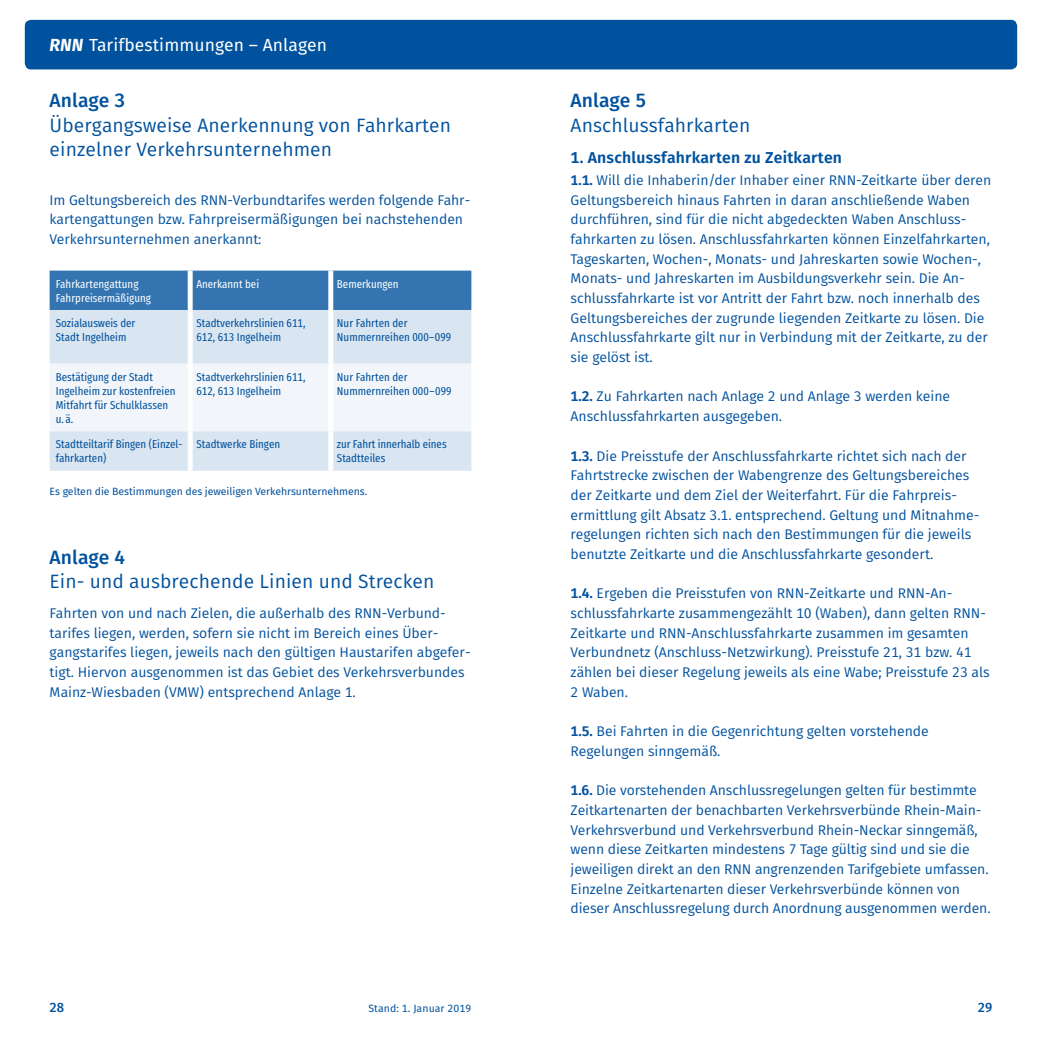
<style>
.page{position:relative;width:1042px;height:1042px;background:#fff}
.page>*{position:absolute;margin:0;border:0;box-sizing:border-box;transform-origin:0 0}
.t1{font:19.25px/24.5px "Fira Sans";letter-spacing:.005em;color:#00519e}
.t2{font:500 19.25px "Fira Sans";letter-spacing:.005em;color:#00519e}
.t3{font:17.5px "Fira Sans";letter-spacing:.005em;color:#fff}
.t4{font:600 15.75px "Fira Sans";letter-spacing:.015em;color:#00519e}
.t5{font:14px/19.6px "Fira Sans";color:#00519e}
.t6{font:500 13.12px "Fira Sans";color:#00519e}
.t7{font:11.38px/14px "Fira Sans Condensed";color:#00519e}
.t8{font:11.38px/14px "Fira Sans Condensed";color:#fff}
.t9{font:10.5px "Fira Sans";letter-spacing:-.005em;color:#00519e}
.s1{font-weight:700;font-style:italic}
.s2{font-weight:600}
</style>
<div class="page">
<div style="left:50px;top:271px;width:421px;height:39px;background:#3374b1"></div>
<div style="left:50px;top:310px;width:421px;height:161px;background:#d9e5f0"></div>
<div style="left:50px;top:364px;width:421px;height:67px;background:#f2f6fa"></div>
<div style="left:188px;top:310px;width:5px;height:54px;background:#fff"></div>
<div style="left:328px;top:310px;width:5px;height:54px;background:#fff"></div>
<div style="left:188px;top:364px;width:5px;height:67px;background:#fff"></div>
<div style="left:328px;top:364px;width:5px;height:67px;background:#fff"></div>
<div style="left:188px;top:431px;width:5px;height:40px;background:#fff"></div>
<div style="left:328px;top:431px;width:5px;height:40px;background:#fff"></div>
<div style="left:188px;top:271px;width:5px;height:39px;background:#fff"></div>
<div style="left:328px;top:271px;width:5px;height:39px;background:#fff"></div>
<div style="left:25px;top:20px;width:992px;height:49px;background:#00519e;border-radius:6px"></div>
<p class="t3" style="left:50px;top:31px;width:279px"><span class="s1">RNN</span> Tarifbestimmungen – Anlagen</p>
<h1 class="t2" style="left:50px;top:85px;width:77px">Anlage 3</h1>
<h1 class="t1" style="left:50px;top:112px;width:403px">Übergangsweise Anerkennung von Fahrkarten einzelner Verkehrsunternehmen</h1>
<p class="t5" style="left:50px;top:189px;width:420px">Im Geltungsbereich des RNN-Verbundtarifes werden folgende Fahr&shy;kartengattungen bzw. Fahrpreisermäßigungen bei nachstehenden<br>Verkehrsunternehmen anerkannt:</p>
<p class="t8" style="left:56px;top:276px;width:97px">Fahrkartengattung<br>Fahrpreisermäßigung</p>
<p class="t8" style="left:196px;top:276px;width:64px">Anerkannt bei</p>
<p class="t8" style="left:337px;top:276px;width:63px">Bemerkungen</p>
<p class="t7" style="left:56px;top:315px;width:81px">Sozialausweis der<br>Stadt Ingelheim</p>
<p class="t7" style="left:196px;top:315px;width:111px">Stadtverkehrslinien 611,<br>612, 613 Ingelheim</p>
<p class="t7" style="left:337px;top:315px;width:116px">Nur Fahrten der<br>Nummernreihen 000–099</p>
<p class="t7" style="left:56px;top:369px;width:121px">Bestätigung der Stadt<br>Ingelheim zur kostenfreien<br>Mitfahrt für Schulklassen u. ä.</p>
<p class="t7" style="left:196px;top:369px;width:111px">Stadtverkehrslinien 611,<br>612, 613 Ingelheim</p>
<p class="t7" style="left:337px;top:369px;width:116px">Nur Fahrten der<br>Nummernreihen 000–099</p>
<p class="t7" style="left:56px;top:436px;width:128px">Stadtteiltarif Bingen (Einzel&shy;fahrkarten)</p>
<p class="t7" style="left:196px;top:436px;width:85px">Stadtwerke Bingen</p>
<p class="t7" style="left:337px;top:436px;width:111px">zur Fahrt innerhalb eines<br>Stadtteiles</p>
<p class="t9" style="left:50px;top:484px;width:319px">Es gelten die Bestimmungen des jeweiligen Verkehrsunternehmens.</p>
<h1 class="t2" style="left:50px;top:541px;width:77px">Anlage 4</h1>
<h1 class="t1" style="left:50px;top:569px;width:386px">Ein- und ausbrechende Linien und Strecken</h1>
<p class="t5" style="left:50px;top:603px;width:422px">Fahrten von und nach Zielen, die außerhalb des RNN-Verbund&shy;tarifes liegen, werden, sofern sie nicht im Bereich eines Über&shy;gangstarifes liegen, jeweils nach den gültigen Haustarifen abgefer&shy;tigt. Hiervon ausgenommen ist das Gebiet des Verkehrsverbundes Mainz-Wiesbaden (VMW) entsprechend Anlage 1.</p>
<h1 class="t2" style="left:570px;top:85px;width:77px">Anlage 5</h1>
<h1 class="t1" style="left:570px;top:112px;width:181px">Anschlussfahrkarten</h1>
<p class="t4" style="left:570px;top:145px;width:273px">1. Anschlussfahrkarten zu Zeitkarten</p>
<p class="t5" style="left:570px;top:170px;width:422px"><span class="s2">1.1.</span> Will die Inhaberin/der Inhaber einer RNN-Zeitkarte über deren Geltungsbereich hinaus Fahrten in daran anschließende Waben durchführen, sind für die nicht abgedeckten Waben Anschluss&shy;fahrkarten zu lösen. Anschlussfahrkarten können Einzelfahrkarten, Tageskarten, Wochen-, Monats- und Jahreskarten sowie Wochen-, Monats- und Jahreskarten im Ausbildungsverkehr sein. Die An&shy;schlussfahrkarte ist vor Antritt der Fahrt bzw. noch innerhalb des Geltungsbereiches der zugrunde liegenden Zeitkarte zu lösen. Die Anschlussfahrkarte gilt nur in Verbindung mit der Zeitkarte, zu der sie gelöst ist.</p>
<p class="t5" style="left:570px;top:386px;width:381px"><span class="s2">1.2.</span> Zu Fahrkarten nach Anlage 2 und Anlage 3 werden keine<br>Anschlussfahrkarten ausgegeben.</p>
<p class="t5" style="left:570px;top:445px;width:408px"><span class="s2">1.3.</span> Die Preisstufe der Anschlussfahrkarte richtet sich nach der Fahrtstrecke zwischen der Wabengrenze des Geltungsbereiches der Zeitkarte und dem Ziel der Weiterfahrt. Für die Fahrpreis&shy;ermittlung gilt Absatz 3.1. entsprechend. Geltung und Mitnahme&shy;regelungen richten sich nach den Bestimmungen für die jeweils benutzte Zeitkarte und die Anschlussfahrkarte gesondert.</p>
<p class="t5" style="left:570px;top:583px;width:420px"><span class="s2">1.4.</span> Ergeben die Preisstufen von RNN-Zeitkarte und RNN-An&shy;schlussfahrkarte zusammengezählt 10 (Waben), dann gelten RNN-Zeitkarte und RNN-Anschlussfahrkarte zusammen im gesamten Verbundnetz (Anschluss-Netzwirkung). Preisstufe 21, 31 bzw. 41 zählen bei dieser Regelung jeweils als eine Wabe; Preisstufe 23 als 2 Waben.</p>
<p class="t5" style="left:570px;top:721px;width:360px"><span class="s2">1.5.</span> Bei Fahrten in die Gegenrichtung gelten vorstehende<br>Regelungen sinngemäß.</p>
<p class="t5" style="left:570px;top:780px;width:421px"><span class="s2">1.6.</span> Die vorstehenden Anschlussregelungen gelten für bestimmte Zeitkartenarten der benachbarten Verkehrsverbünde Rhein-Main-Verkehrsverbund und Verkehrsverbund Rhein-Neckar sinngemäß, wenn diese Zeitkarten mindestens 7 Tage gültig sind und sie die jeweiligen direkt an den RNN angrenzenden Tarifgebiete umfassen.<br>Einzelne Zeitkartenarten dieser Verkehrsverbünde können von dieser Anschlussregelung durch Anordnung ausgenommen werden.</p>
<p class="t6" style="left:50px;top:996px;width:16px">28</p>
<p class="t9" style="left:368px;top:1000px;width:104px">Stand: 1. Januar 2019</p>
<p class="t6" style="left:977px;top:996px;width:16px">29</p>
</div>
